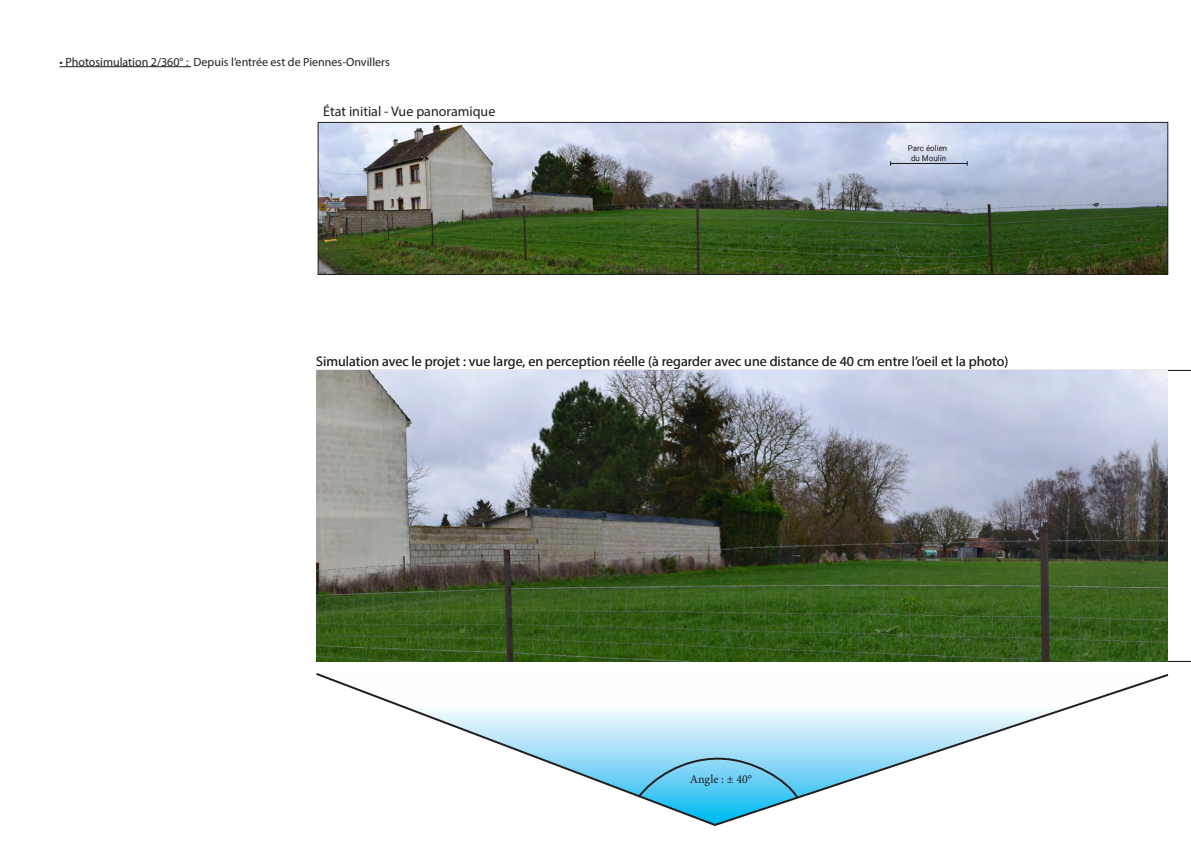
<style>
.page{position:relative;width:1191px;height:842px;background:#fff}
.page>*{position:absolute;margin:0;border:0;box-sizing:border-box;transform-origin:0 0}
.t1{font:14px "Myriad Pro";color:#231f20}
.Liste_____à_puces_ro{font:12px "Myriad Pro";color:#231f20}
.t2{font:12px "Minion Pro";color:#231f20}
.t3{font:8px "Roboto";color:#231f20}
</style>
<div class="page">
<img style="left:319px;top:124px;width:847px;height:149px">
<div style="left:317px;top:122px;width:851px;height:153px;border:1px solid #231f20"></div>
<hr style="left:890px;top:163px;width:77px;height:1px;background:#231f20">
<svg style="left:316px;top:673px;width:853px;height:153px"></svg>
<svg style="left:636px;top:757px;width:164px;height:43px;background:#66c5e9"></svg>
<img style="left:317px;top:370px;width:850px;height:292px">
<hr style="left:60px;top:66px;width:131px;height:1px;background:#231f20">
<p class="Liste_____à_puces_ro" style="left:60px;top:54px;width:332px">• Photosimulation 2/360° : Depuis l’entrée est de Piennes-Onvillers</p>
<p class="t1" style="left:323px;top:102px;width:174px">État initial - Vue panoramique</p>
<p class="t3" style="left:908px;top:143px;width:41px">Parc éolien</p>
<p class="t3" style="left:911px;top:152px;width:37px">du Moulin</p>
<p class="t1" style="left:316px;top:353px;width:694px">Simulation avec le projet : vue large, en perception réelle (à regarder avec une distance de 40 cm entre l’oeil et la photo)</p>
<p class="t2" style="left:690px;top:771px;width:64px">Angle : ± 40°</p>
</div>
